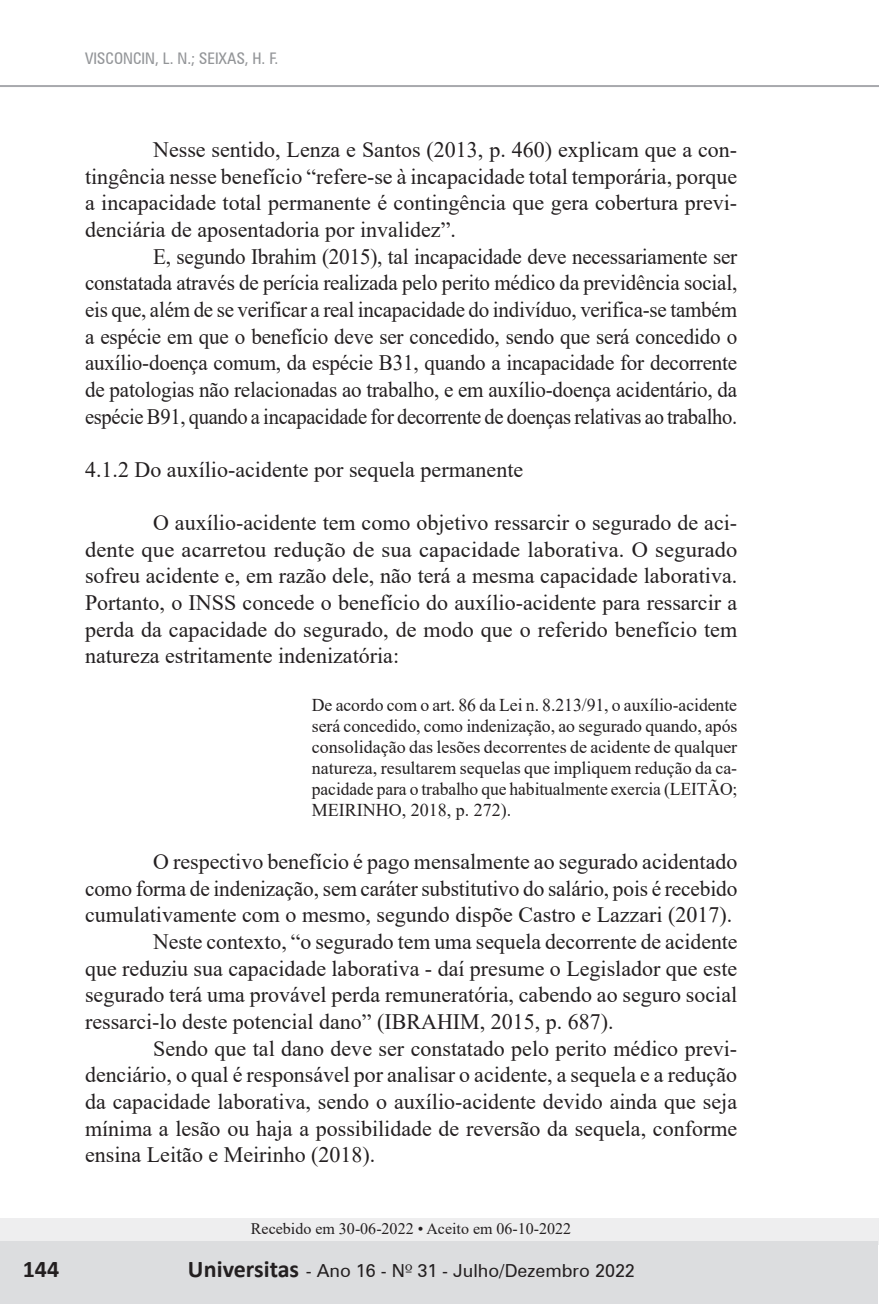
<style>
.page{position:relative;width:879px;height:1304px;background:#fff}
.page>*{position:absolute;margin:0;border:0;box-sizing:border-box;transform-origin:0 0}
.t1{font:700 24px "Calibri";color:#231f20}
.t2{font:22px/26.6px "Times New Roman";color:#231f20;text-align:justify}
.t3{font:22px/26.6px "Times New Roman";color:#231f20;text-align:justify;scale:.96 1}
.t4{font:18px/21px "Times New Roman";letter-spacing:-.005em;color:#231f20;text-align:justify}
.t5{font:18px "Zurich BT";color:#231f20}
.t6{font:16px "Times New Roman";color:#231f20}
.t7{font:condensed 16px "Zurich BT";color:#939598}
.s1{font-family:"Calibri";font-weight:700;font-size:24px}
.s2{font-family:"Zapf Humanist 601 BT"}
</style>
<div class="page">
<div style="left:0;top:1218px;width:878px;height:27px;background:#eeeeef"></div>
<div style="left:0;top:1242px;width:878px;height:62px;background:#dcdddf"></div>
<hr style="left:0;top:85px;width:879px;height:2px;background:#a8a9ad">
<p class="t7" style="left:85px;top:48px;width:195px">VISCONCIN, L. N.; SEIXAS, H. F.</p>
<p class="t2" style="left:85px;top:136px;width:654px;text-indent:68px">Nesse sentido, Lenza e Santos (2013, p. 460) explicam que a con&shy;tingência nesse benefício “refere-se à incapacidade total temporária, porque a incapacidade total permanente é contingência que gera cobertura previ&shy;denciária de aposentadoria por invalidez”.</p>
<p class="t3" style="left:85px;top:242px;width:681px;text-indent:68px">E, segundo Ibrahim (2015), tal incapacidade deve necessariamente ser constatada através de perícia realizada pelo perito médico da previdência social, eis que, além de se verificar a real incapacidade do indivíduo, verifica-se também a espécie em que o benefício deve ser concedido, sendo que será concedido o auxílio-doença comum, da espécie B31, quando a incapacidade for decorrente de patologias não relacionadas ao trabalho, e em auxílio-doença acidentário, da espécie B91, quando a incapacidade for decorrente de doenças relativas ao trabalho.</p>
<p class="t2" style="left:85px;top:455px;width:440px">4.1.2 Do auxílio-acidente por sequela permanente</p>
<p class="t2" style="left:85px;top:509px;width:654px;text-indent:68px">O auxílio-acidente tem como objetivo ressarcir o segurado de aci&shy;dente que acarretou redução de sua capacidade laborativa. O segurado sofreu acidente e, em razão dele, não terá a mesma capacidade laborativa.<br>Portanto, o INSS concede o benefício do auxílio-acidente para ressarcir a perda da capacidade do segurado, de modo que o referido benefício tem natureza estritamente indenizatória:</p>
<p class="t4" style="left:312px;top:694px;width:427px">De acordo com o art. 86 da Lei n. 8.213/91, o auxílio-acidente será concedido, como indenização, ao segurado quando, após consolidação das lesões decorrentes de acidente de qualquer natureza, resultarem sequelas que impliquem redução da ca&shy;pacidade para o trabalho que habitualmente exercia (LEITÃO; MEIRINHO, 2018, p. 272).</p>
<p class="t2" style="left:153px;top:848px;width:586px">O respectivo benefício é pago mensalmente ao segurado acidentado</p>
<p class="t2" style="left:85px;top:874px;width:654px">como forma de indenização, sem caráter substitutivo do salário, pois é recebido</p>
<p class="t2" style="left:85px;top:901px;width:649px">cumulativamente com o mesmo, segundo dispõe Castro e Lazzari (2017).</p>
<p class="t2" style="left:153px;top:928px;width:586px">Neste contexto, “o segurado tem uma sequela decorrente de acidente</p>
<p class="t2" style="left:85px;top:954px;width:654px">que reduziu sua capacidade laborativa - daí presume o Legislador que este</p>
<p class="t2" style="left:85px;top:981px;width:654px">segurado terá uma provável perda remuneratória, cabendo ao seguro social</p>
<p class="t2" style="left:85px;top:1008px;width:530px">ressarci-lo deste potencial dano” (IBRAHIM, 2015, p. 687).</p>
<p class="t2" style="left:153px;top:1034px;width:585px">Sendo que tal dano deve ser constatado pelo perito médico previ-</p>
<p class="t2" style="left:85px;top:1061px;width:653px">denciário, o qual é responsável por analisar o acidente, a sequela e a redução</p>
<p class="t2" style="left:85px;top:1088px;width:653px">da capacidade laborativa, sendo o auxílio-acidente devido ainda que seja</p>
<p class="t2" style="left:85px;top:1114px;width:653px">mínima a lesão ou haja a possibilidade de reversão da sequela, conforme</p>
<p class="t2" style="left:85px;top:1141px;width:292px">ensina Leitão e Meirinho (2018).</p>
<p class="t6" style="left:251px;top:1218px;width:322px">Recebido em 30-06-2022 • Aceito em 06-10-2022</p>
<p class="t1" style="left:23px;top:1253px;width:38px">144</p>
<p class="t5" style="left:188px;top:1260px;width:448px"><span class="s1">Universitas</span> - Ano 16 - N<span class="s2">º</span> 31 - Julho/Dezembro 2022</p>
</div>
